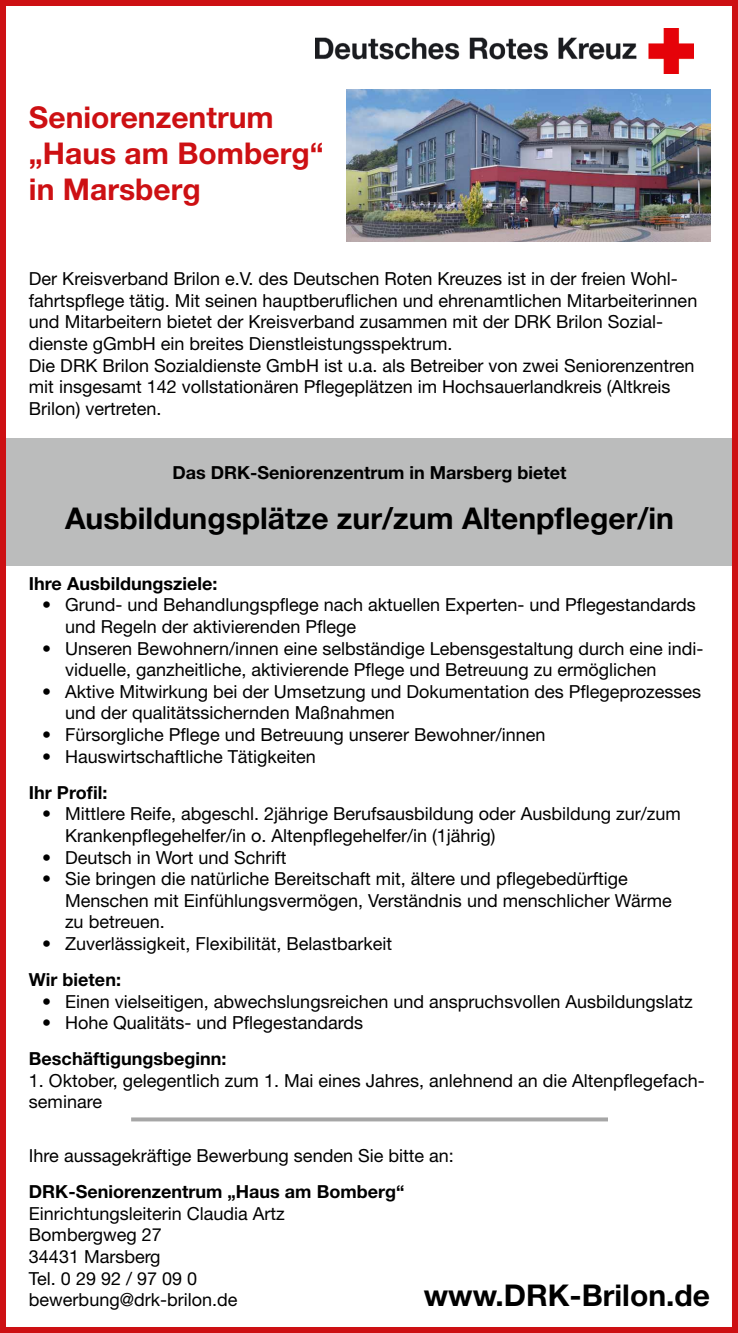
<style>
.page{position:relative;width:738px;height:1333px;background:#fff}
.page>*{position:absolute;margin:0;border:0;box-sizing:border-box;transform-origin:0 0}
.t1{font:700 30px "Helvetica Neue LT Std";color:#000}
.t2{font:700 30px/36px "Helvetica Neue LT Std";color:#cd1013}
.t3{font:18px/21.6px "Helvetica Neue LT Std";color:#000}
.t4{font:700 18px "Helvetica Neue LT Std";color:#000}
</style>
<div class="page">
<div style="left:0;top:438px;width:737px;height:128px;background:#bbbcbc"></div>
<div style="left:0;top:0;width:737px;height:1332px;border:6px solid #cd1013"></div>
<img style="left:315px;top:28px;width:377px;height:46px">
<img style="left:346px;top:90px;width:363px;height:152px">
<svg style="left:131px;top:1117px;width:476px;height:4px;background:#b0b0b0"></svg>
<h1 class="t2" style="left:29px;top:98px;width:296px">Seniorenzentrum „Haus am Bomberg“ in Marsberg</h1>
<p class="t3" style="left:29px;top:268px;width:669px">Der Kreisverband Brilon e.V. des Deutschen Roten Kreuzes ist in der freien Wohl&shy;fahrtspflege tätig. Mit seinen hauptberuflichen und ehrenamtlichen Mitarbeiterinnen und Mitarbeitern bietet der Kreisverband zusammen mit der DRK Brilon Sozial&shy;dienste gGmbH ein breites Dienstleistungsspektrum.<br>Die DRK Brilon Sozialdienste GmbH ist u.a. als Betreiber von zwei Seniorenzentren mit insgesamt 142 vollstationären Pflegeplätzen im Hochsauerlandkreis (Altkreis Brilon) vertreten.</p>
<p class="t4" style="left:172px;top:461px;width:395px">Das DRK-Seniorenzentrum in Marsberg bietet</p>
<h1 class="t1" style="left:65px;top:500px;width:610px">Ausbildungsplätze zur/zum Altenpfleger/in</h1>
<p class="t4" style="left:29px;top:572px;width:190px">Ihre Ausbildungsziele:</p>
<p class="t3" style="left:65px;top:594px;width:632px;text-indent:-23px">• Grund- und Behandlungspflege nach aktuellen Experten- und Pflegestandards und Regeln der aktivierenden Pflege</p>
<p class="t3" style="left:65px;top:637px;width:639px;text-indent:-23px">• Unseren Bewohnern/innen eine selbständige Lebensgestaltung durch eine indi&shy;viduelle, ganzheitliche, aktivierende Pflege und Betreuung zu ermöglichen</p>
<p class="t3" style="left:65px;top:680px;width:637px;text-indent:-23px">• Aktive Mitwirkung bei der Umsetzung und Dokumentation des Pflegeprozesses und der qualitätssichernden Maßnahmen</p>
<p class="t3" style="left:42px;top:723px;width:504px">• Fürsorgliche Pflege und Betreuung unserer Bewohner/innen</p>
<p class="t3" style="left:42px;top:745px;width:275px">• Hauswirtschaftliche Tätigkeiten</p>
<p class="t4" style="left:29px;top:781px;width:80px">Ihr Profil:</p>
<p class="t3" style="left:65px;top:802px;width:617px;text-indent:-23px">• Mittlere Reife, abgeschl. 2jährige Berufsausbildung oder Ausbildung zur/zum<br>Krankenpflegehelfer/in o. Altenpflegehelfer/in (1jährig)</p>
<p class="t3" style="left:42px;top:846px;width:246px">• Deutsch in Wort und Schrift</p>
<p class="t3" style="left:65px;top:867px;width:608px;text-indent:-23px">• Sie bringen die natürliche Bereitschaft mit, ältere und pflegebedürftige<br>Menschen mit Einfühlungsvermögen, Verständnis und menschlicher Wärme zu betreuen.</p>
<p class="t3" style="left:42px;top:932px;width:351px">• Zuverlässigkeit, Flexibilität, Belastbarkeit</p>
<p class="t4" style="left:29px;top:968px;width:93px">Wir bieten:</p>
<p class="t3" style="left:42px;top:990px;width:651px">• Einen vielseitigen, abwechslungsreichen und anspruchsvollen Ausbildungslatz</p>
<p class="t3" style="left:42px;top:1011px;width:322px">• Hohe Qualitäts- und Pflegestandards</p>
<p class="t4" style="left:29px;top:1047px;width:199px">Beschäftigungsbeginn:</p>
<p class="t3" style="left:29px;top:1069px;width:676px">1. Oktober, gelegentlich zum 1. Mai eines Jahres, anlehnend an die Altenpflegefach&shy;seminare</p>
<p class="t3" style="left:29px;top:1144px;width:426px">Ihre aussagekräftige Bewerbung senden Sie bitte an:</p>
<p class="t4" style="left:29px;top:1180px;width:376px">DRK-Seniorenzentrum „Haus am Bomberg“</p>
<p class="t3" style="left:29px;top:1202px;width:257px">Einrichtungsleiterin Claudia Artz<br>Bombergweg 27<br>34431 Marsberg<br>Tel. 0 29 92 / 97 09 0 bewerbung@drk-brilon.de</p>
<h1 class="t1" style="left:423px;top:1276px;width:287px">www.DRK-Brilon.de</h1>
</div>
